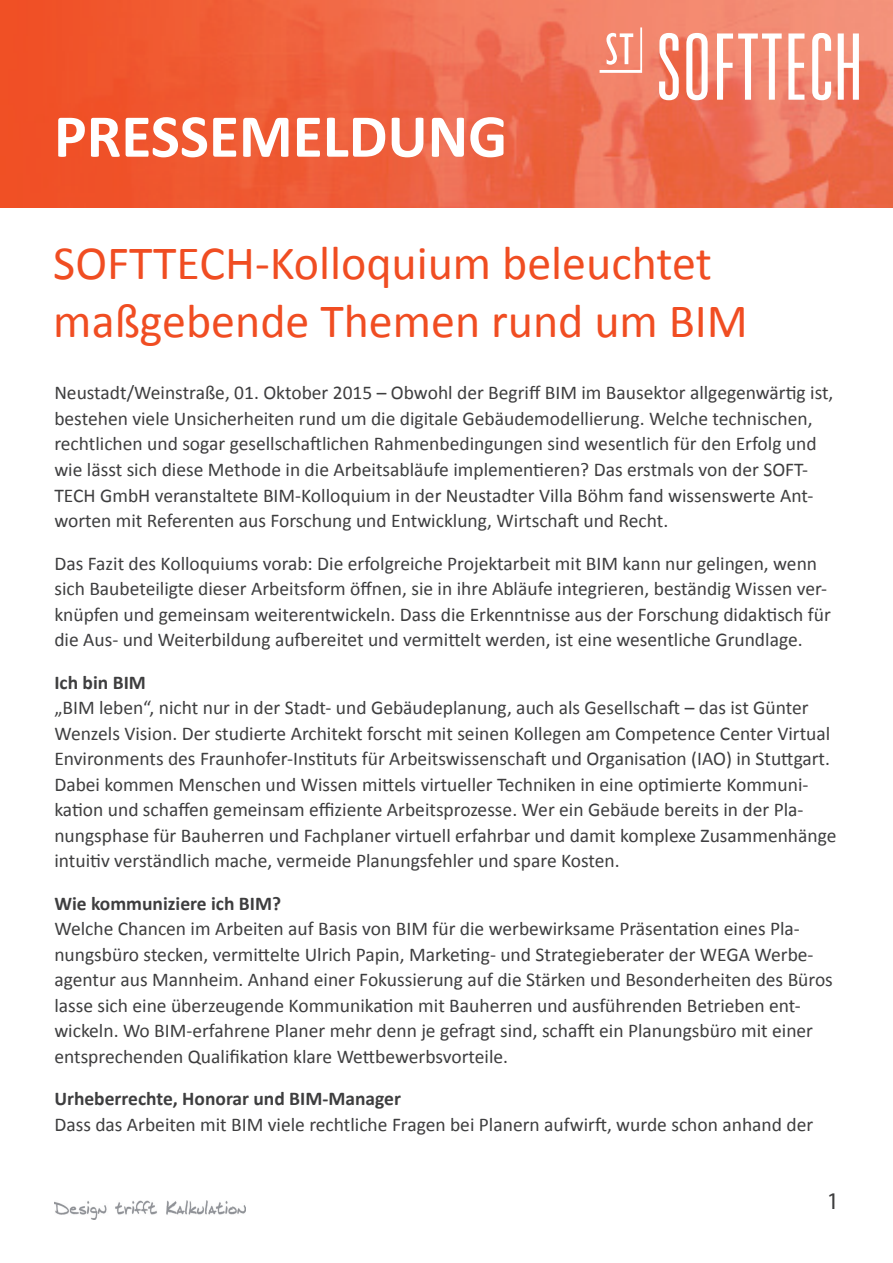
<style>
.page{position:relative;width:893px;height:1263px;background:#fff}
.page>*{position:absolute;margin:0;border:0;box-sizing:border-box;transform-origin:0 0}
.t1{font:700 61.5px "Calibri";color:#fff}
.t2{font:48px/57.6px "Calibri";color:#f04d22}
.t3{font:24px "Myriad Pro";color:#3e3e3f}
.t4{font:19.5px/25.5px "Calibri";color:#3e3e3f}
.t5{font:700 19.5px "Calibri";color:#3e3e3f}
</style>
<div class="page">
<img style="left:54px;top:1201px;width:191px;height:18px">
<img style="left:0;top:0;width:893px;height:207px">
<svg style="left:600px;top:27px;width:42px;height:46px"></svg>
<svg style="left:659px;top:33px;width:200px;height:67px"></svg>
<h1 class="t1" style="left:54px;top:97px;width:455px">PRESSEMELDUNG</h1>
<h2 class="t2" style="left:53px;top:235px;width:696px">SOFTTECH-Kolloquium beleuchtet maßgebende Themen rund um BIM</h2>
<p class="t4" style="left:54px;top:380px;width:781px">Neustadt/Weinstraße, 01. Oktober 2015 – Obwohl der Begriff BIM im Bausektor allgegenwärtig ist, bestehen viele Unsicherheiten rund um die digitale Gebäudemodellierung. Welche technischen, rechtlichen und sogar gesellschaftlichen Rahmenbedingungen sind wesentlich für den Erfolg und wie lässt sich diese Methode in die Arbeitsabläufe implementieren? Das erstmals von der SOFT-TECH GmbH veranstaltete BIM-Kolloquium in der Neustadter Villa Böhm fand wissenswerte Ant&shy;worten mit Referenten aus Forschung und Entwicklung, Wirtschaft und Recht.</p>
<p class="t4" style="left:54px;top:550px;width:778px">Das Fazit des Kolloquiums vorab: Die erfolgreiche Projektarbeit mit BIM kann nur gelingen, wenn sich Baubeteiligte dieser Arbeitsform öffnen, sie in ihre Abläufe integrieren, beständig Wissen ver&shy;knüpfen und gemeinsam weiterentwickeln. Dass die Erkenntnisse aus der Forschung didaktisch für die Aus- und Weiterbildung aufbereitet und vermittelt werden, ist eine wesentliche Grundlage.</p>
<p class="t5" style="left:54px;top:670px;width:93px">Ich bin BIM</p>
<p class="t4" style="left:54px;top:695px;width:784px">„BIM leben“, nicht nur in der Stadt- und Gebäudeplanung, auch als Gesellschaft – das ist Günter Wenzels Vision. Der studierte Architekt forscht mit seinen Kollegen am Competence Center Virtual Environments des Fraunhofer-Instituts für Arbeitswissenschaft und Organisation (IAO) in Stuttgart.<br>Dabei kommen Menschen und Wissen mittels virtueller Techniken in eine optimierte Kommuni&shy;kation und schaffen gemeinsam effiziente Arbeitsprozesse. Wer ein Gebäude bereits in der Pla&shy;nungsphase für Bauherren und Fachplaner virtuell erfahrbar und damit komplexe Zusammenhänge intuitiv verständlich mache, vermeide Planungsfehler und spare Kosten.</p>
<p class="t5" style="left:54px;top:891px;width:228px">Wie kommuniziere ich BIM?</p>
<p class="t4" style="left:54px;top:916px;width:780px">Welche Chancen im Arbeiten auf Basis von BIM für die werbewirksame Präsentation eines Pla&shy;nungsbüro stecken, vermittelte Ulrich Papin, Marketing- und Strategieberater der WEGA Werbe&shy;agentur aus Mannheim. Anhand einer Fokussierung auf die Stärken und Besonderheiten des Büros lasse sich eine überzeugende Kommunikation mit Bauherren und ausführenden Betrieben ent&shy;wickeln. Wo BIM-erfahrene Planer mehr denn je gefragt sind, schafft ein Planungsbüro mit einer entsprechenden Qualifikation klare Wettbewerbsvorteile.</p>
<p class="t5" style="left:54px;top:1086px;width:348px">Urheberrechte, Honorar und BIM-Manager</p>
<p class="t4" style="left:54px;top:1111px;width:760px">Dass das Arbeiten mit BIM viele rechtliche Fragen bei Planern aufwirft, wurde schon anhand der</p>
<p class="t3" style="left:827px;top:1186px;width:14px">1</p>
</div>
